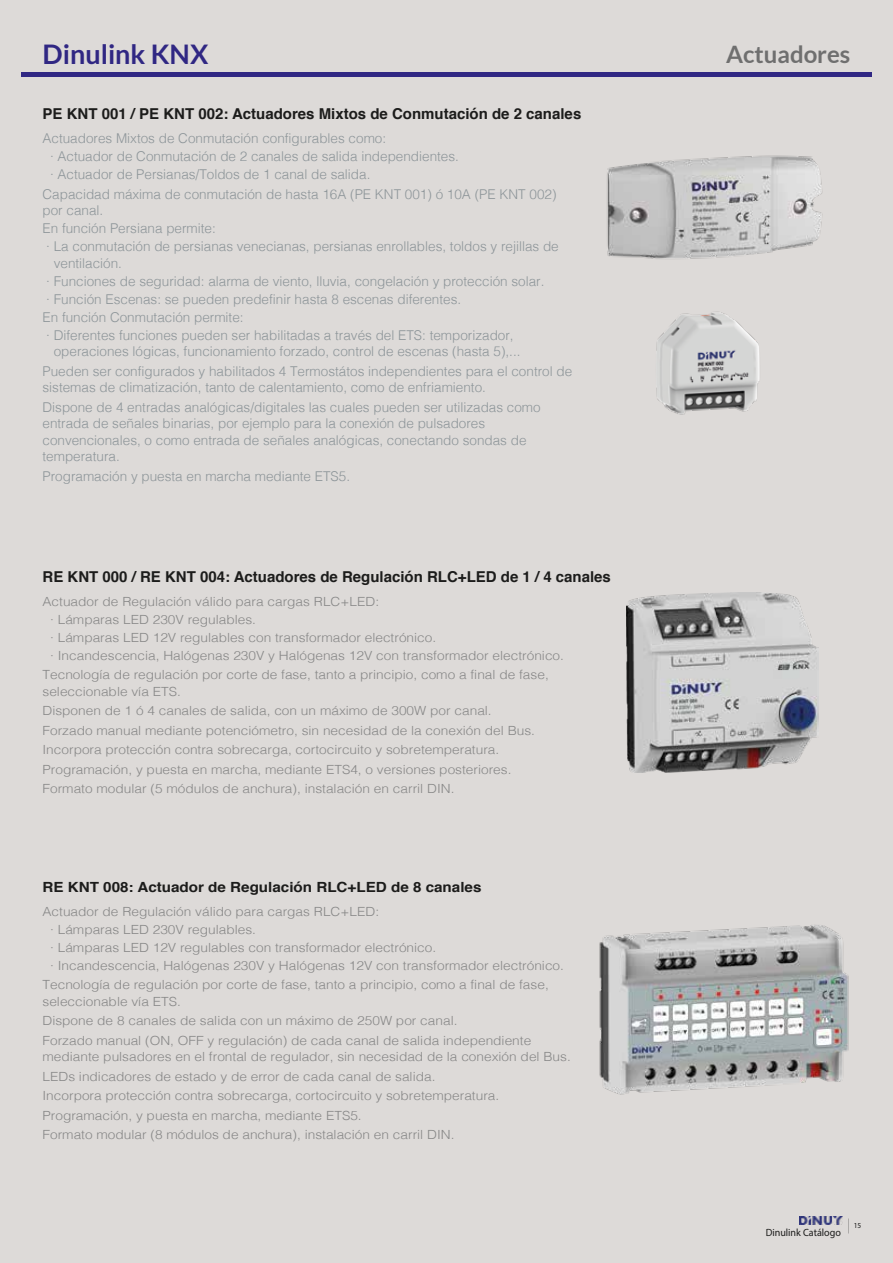
<style>
.page{position:relative;width:893px;height:1263px;background:#dddad8}
.page>*{position:absolute;margin:0;border:0;box-sizing:border-box;transform-origin:0 0}
.t1{font:700 27px "Lato";color:#302783}
.t2{font:700 24px "Lato";color:#6f6f6f}
.t3{font:700 15px "Helvetica";color:#1c1c1b}
.t4{font:700 13.95px "Helvetica";color:#1c1c1b;scale:1.08 1}
.t5{font:300 13.5px/18px "Helvetica";color:#8d9599}
.t6{font:300 12.6px/19.5px "Helvetica";color:#878787;scale:1.08 1}
.t7{font:10.5px "Myriad Pro";color:#1c1c1b;scale:.96 1}
.t8{font:7.65px "Myriad Pro";color:#1c1c1b;scale:.96 1}
</style>
<div class="page">
<img style="left:627px;top:593px;width:191px;height:179px">
<img style="left:607px;top:155px;width:216px;height:104px">
<img style="left:656px;top:311px;width:104px;height:104px">
<img style="left:599px;top:925px;width:250px;height:170px">
<div style="left:21px;top:72px;width:851px;height:5px;background:#302783"></div>
<img style="left:799px;top:1216px;width:43px;height:8px">
<h1 class="t1" style="left:43px;top:38px;width:167px">Dinulink KNX</h1>
<h2 class="t2" style="left:726px;top:41px;width:126px">Actuadores</h2>
<p class="t3" style="left:43px;top:102px;width:540px">PE KNT 001 / PE KNT 002: Actuadores Mixtos de Conmutación de 2 canales</p>
<p class="t5" style="left:50px;top:128px;width:410px;text-indent:-8px">Actuadores Mixtos de Conmutación configurables como:<br>· Actuador de Conmutación de 2 canales de salida independientes. · Actuador de Persianas/Toldos de 1 canal de salida.</p>
<p class="t5" style="left:43px;top:185px;width:515px;line-height:16.5px">Capacidad máxima de conmutación de hasta 16A (PE KNT 001) ó 10A (PE KNT 002) por canal.</p>
<p class="t5" style="left:43px;top:218px;width:518px">En función Persiana permite:<br>· La conmutación de persianas venecianas, persianas enrollables, toldos y rejillas de</p>
<p class="t5" style="left:43px;top:253px;width:503px;text-indent:11px">ventilación.<br>· Funciones de seguridad: alarma de viento, lluvia, congelación y protección solar. · Función Escenas: se pueden predefinir hasta 8 escenas diferentes.<br>En función Conmutación permite:<br>· Diferentes funciones pueden ser habilitadas a través del ETS: temporizador,</p>
<p class="t5" style="left:43px;top:341px;width:531px;line-height:19.5px;text-indent:11px">operaciones lógicas, funcionamiento forzado, control de escenas (hasta 5),...<br>Pueden ser configurados y habilitados 4 Termostátos independientes para el control de</p>
<p class="t5" style="left:43px;top:377px;width:500px;line-height:19.5px">sistemas de climatización, tanto de calentamiento, como de enfriamiento.<br>Dispone de 4 entradas analógicas/digitales las cuales pueden ser utilizadas como</p>
<p class="t5" style="left:43px;top:414px;width:486px;line-height:16.5px">entrada de señales binarias, por ejemplo para la conexión de pulsadores convencionales, o como entrada de señales analógicas, conectando sondas de temperatura.</p>
<p class="t5" style="left:43px;top:466px;width:309px">Programación y puesta en marcha mediante ETS5.</p>
<p class="t3" style="left:43px;top:564px;width:570px">RE KNT 000 / RE KNT 004: Actuadores de Regulación RLC+LED de 1 / 4 canales</p>
<p class="t6" style="left:50px;top:591px;width:477px;line-height:18px;text-indent:-8px">Actuador de Regulación válido para cargas RLC+LED:<br>· Lámparas LED 230V regulables.<br>· Lámparas LED 12V regulables con transformador electrónico.<br>· Incandescencia, Halógenas 230V y Halógenas 12V con transformador electrónico.</p>
<p class="t6" style="left:43px;top:666px;width:470px;line-height:16.5px">Tecnología de regulación por corte de fase, tanto a principio, como a final de fase, seleccionable vía ETS.</p>
<p class="t6" style="left:43px;top:700px;width:458px">Disponen de 1 ó 4 canales de salida, con un máximo de 300W por canal.<br>Forzado manual mediante potenciómetro, sin necesidad de la conexión del Bus.<br>Incorpora protección contra sobrecarga, cortocircuito y sobretemperatura.<br>Programación, y puesta en marcha, mediante ETS4, o versiones posteriores.<br>Formato modular (5 módulos de anchura), instalación en carril DIN.</p>
<p class="t4" style="left:43px;top:875px;width:408px">RE KNT 008: Actuador de Regulación RLC+LED de 8 canales</p>
<p class="t6" style="left:50px;top:901px;width:477px;line-height:18px;text-indent:-8px">Actuador de Regulación válido para cargas RLC+LED:<br>· Lámparas LED 230V regulables.<br>· Lámparas LED 12V regulables con transformador electrónico.<br>· Incandescencia, Halógenas 230V y Halógenas 12V con transformador electrónico.</p>
<p class="t6" style="left:43px;top:975px;width:470px;line-height:16.5px">Tecnología de regulación por corte de fase, tanto a principio, como a final de fase, seleccionable vía ETS.</p>
<p class="t6" style="left:43px;top:1010px;width:454px">Dispone de 8 canales de salida con un máximo de 250W por canal.<br>Forzado manual (ON, OFF y regulación) de cada canal de salida independiente</p>
<p class="t6" style="left:43px;top:1046px;width:491px">mediante pulsadores en el frontal de regulador, sin necesidad de la conexión del Bus.<br>LEDs indicadores de estado y de error de cada canal de salida.<br>Incorpora protección contra sobrecarga, cortocircuito y sobretemperatura.<br>Programación, y puesta en marcha, mediante ETS5.<br>Formato modular (8 módulos de anchura), instalación en carril DIN.</p>
<p class="t7" style="left:766px;top:1226px;width:80px">Dinulink Catálogo</p>
<p class="t8" style="left:854px;top:1221px;width:9px">15</p>
</div>
